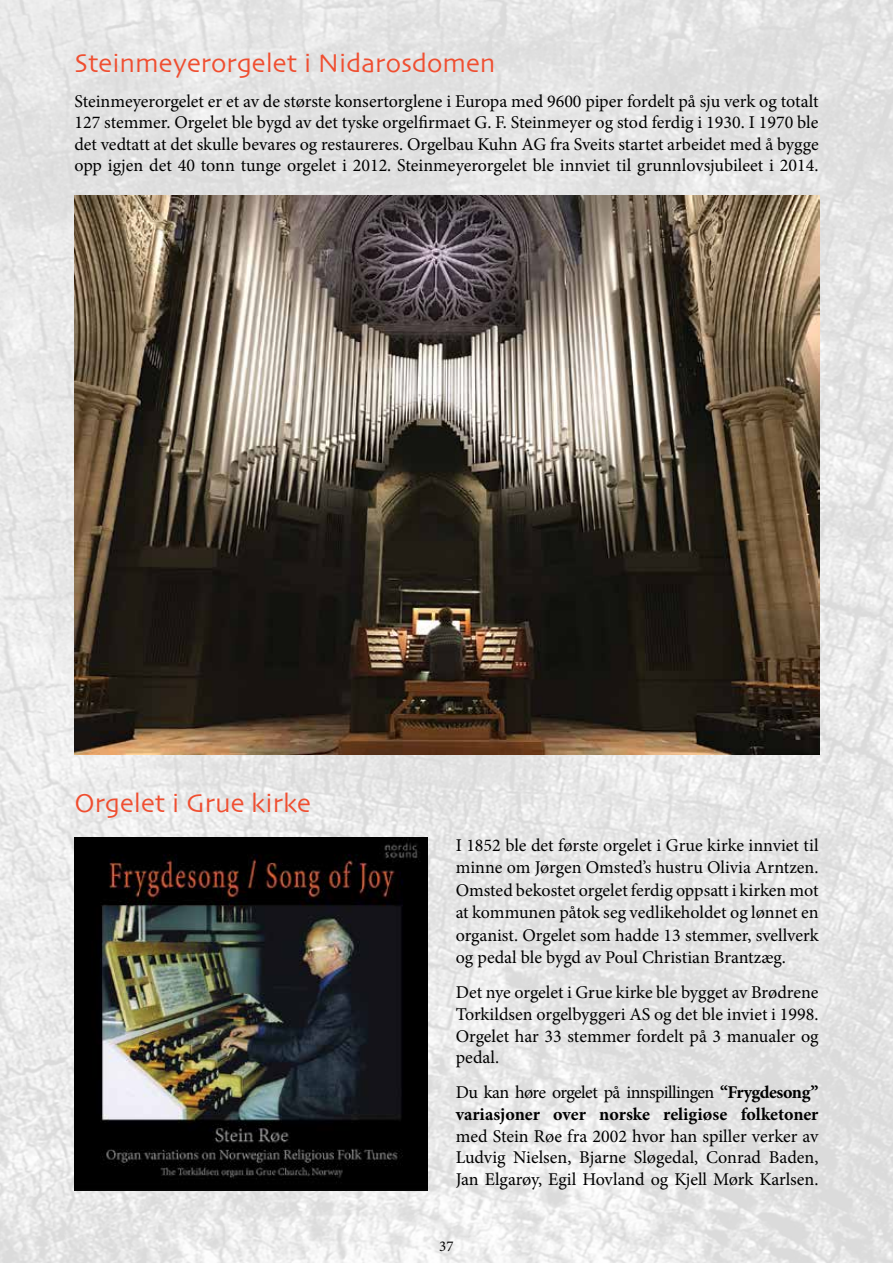
<style>
.page{position:relative;width:893px;height:1263px;background:#fff}
.page>*{position:absolute;margin:0;border:0;box-sizing:border-box;transform-origin:0 0}
.t1{font:27px "Skia";color:#f04e30}
.t2{font:18px/21.6px "Minion Pro";color:#000;text-align:justify}
.t3{font:700 18px/21.6px "Minion Pro";color:#000}
.t4{font:15px "Minion Pro";color:#000}
.s1{font-weight:400}
</style>
<div class="page">
<img style="left:0;top:0;width:893px;height:1263px">
<img style="left:74px;top:838px;width:353px;height:353px">
<img style="left:74px;top:196px;width:745px;height:558px">
<h1 class="t1" style="left:74px;top:47px;width:423px">Steinmeyerorgelet i Nidarosdomen</h1>
<p class="t2" style="left:74px;top:90px;width:746px">Steinmeyerorgelet er et av de største konsertorglene i Europa med 9600 piper fordelt på sju verk og totalt 127 stemmer. Orgelet ble bygd av det tyske orgelfirmaet G. F. Steinmeyer og stod ferdig i 1930. I 1970 ble det vedtatt at det skulle bevares og restaureres. Orgelbau Kuhn AG fra Sveits startet arbeidet med å bygge opp igjen det 40 tonn tunge orgelet i 2012. Steinmeyerorgelet ble innviet til grunnlovsjubileet i 2014.</p>
<h1 class="t1" style="left:74px;top:787px;width:238px">Orgelet i Grue kirke</h1>
<p class="t2" style="left:456px;top:834px;width:364px;line-height:22.5px">I 1852 ble det første orgelet i Grue kirke innviet til minne om Jørgen Omsted’s hustru Olivia Arntzen.<br>Omsted bekostet orgelet ferdig oppsatt i kirken mot at kommunen påtok seg vedlikeholdet og lønnet en organist. Orgelet som hadde 13 stemmer, svellverk og pedal ble bygd av Poul Christian Brantzæg.</p>
<p class="t2" style="left:456px;top:982px;width:364px">Det nye orgelet i Grue kirke ble bygget av Brødrene Torkildsen orgelbyggeri AS og det ble inviet i 1998.<br>Orgelet har 33 stemmer fordelt på 3 manualer og pedal.</p>
<p class="t3" style="left:456px;top:1081px;width:364px"><span class="s1">Du kan høre orgelet på innspillingen</span> “Frygdesong” variasjoner over norske religiøse folketoner</p>
<p class="t2" style="left:456px;top:1125px;width:364px">med Stein Røe fra 2002 hvor han spiller verker av Ludvig Nielsen, Bjarne Sløgedal, Conrad Baden, Jan Elgarøy, Egil Hovland og Kjell Mørk Karlsen.</p>
<p class="t4" style="left:439px;top:1236px;width:16px">37</p>
</div>
